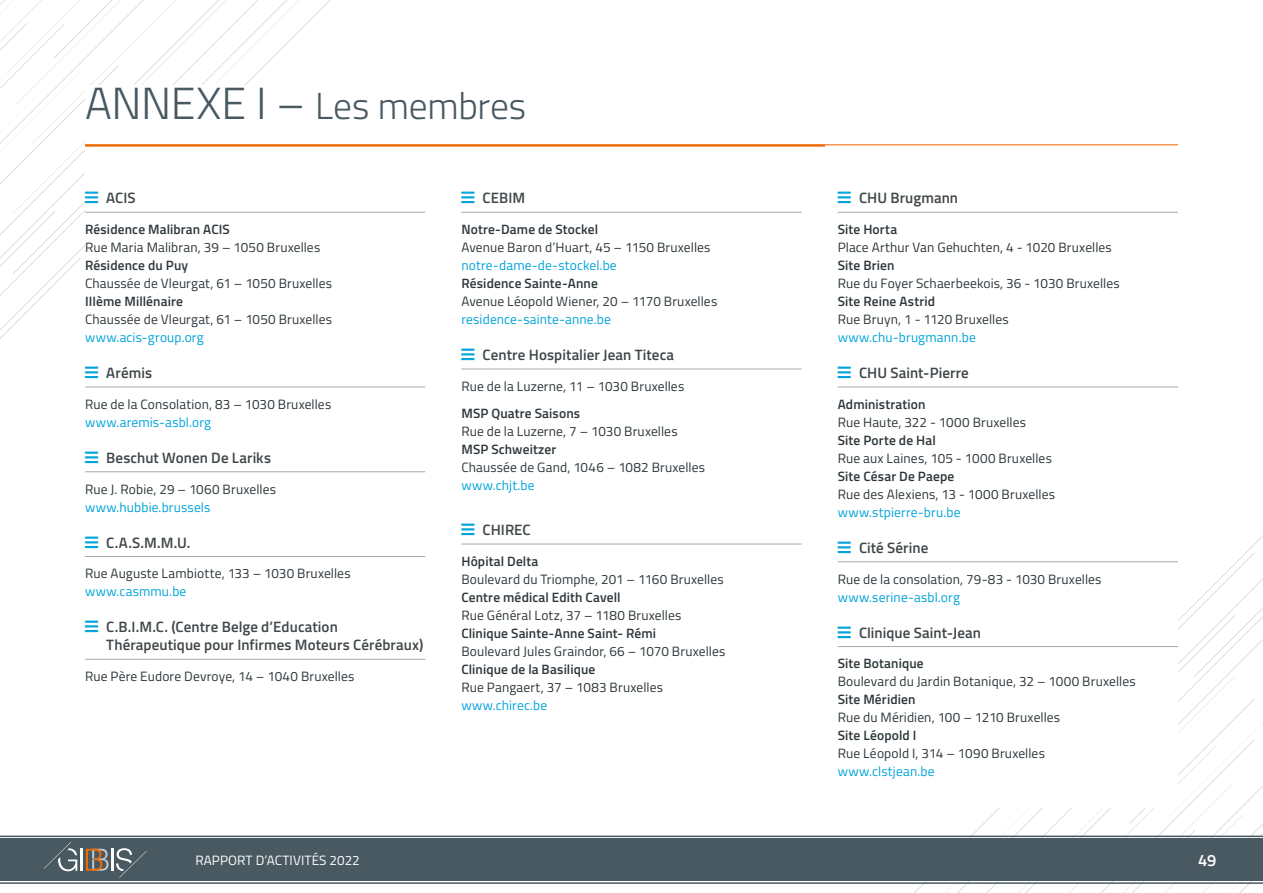
<style>
.page{position:relative;width:1263px;height:893px;background:#fff}
.page>*{position:absolute;margin:0;border:0;box-sizing:border-box;transform-origin:0 0}
.t1{font:300 37.5px "Titillium";letter-spacing:-.005em;color:#495961}
.t2{font:600 16.5px "Titillium";color:#fff}
.t3{font:600 15px/18px "Titillium";letter-spacing:.005em;color:#404649}
.t4{font:13.5px "Titillium";letter-spacing:.01em;color:#2d373b}
.t5{font:600 13.5px "Titillium";letter-spacing:.01em;color:#2d373b}
.t6{font:13.5px "Titillium";letter-spacing:.01em;color:#00a4da}
.t7{font:13.5px "Titillium";letter-spacing:.01em;color:#fff}
.s1{font-size:45px}
</style>
<div class="page">
<svg style="left:916px;top:535px;width:347px;height:358px"></svg>
<div style="left:0;top:838px;width:1263px;height:43px;background:#495961"></div>
<svg style="left:86px;top:849px;width:23px;height:22px"></svg>
<hr style="left:81px;top:849px;width:2px;height:22px;background:#fff">
<hr style="left:112px;top:849px;width:2px;height:22px;background:#fff">
<svg style="left:116px;top:848px;width:31px;height:30px"></svg>
<svg style="left:44px;top:842px;width:33px;height:29px"></svg>
<hr style="left:0;top:882px;width:1263px;height:2px;background:#495961">
<hr style="left:0;top:836px;width:1263px;height:1px;background:#495961">
<div style="left:838px;top:468px;width:340px;height:340px;background:#fff"></div>
<hr style="left:85px;top:212px;width:340px;height:1px;background:#a3a9ac">
<hr style="left:85px;top:387px;width:340px;height:1px;background:#a3a9ac">
<hr style="left:85px;top:471px;width:340px;height:1px;background:#a3a9ac">
<hr style="left:85px;top:556px;width:340px;height:1px;background:#a3a9ac">
<hr style="left:85px;top:659px;width:340px;height:1px;background:#a3a9ac">
<hr style="left:461px;top:212px;width:340px;height:1px;background:#a3a9ac">
<hr style="left:461px;top:369px;width:340px;height:1px;background:#a3a9ac">
<hr style="left:461px;top:544px;width:340px;height:1px;background:#a3a9ac">
<hr style="left:838px;top:212px;width:340px;height:1px;background:#a3a9ac">
<hr style="left:838px;top:387px;width:340px;height:1px;background:#a3a9ac">
<hr style="left:838px;top:561px;width:340px;height:1px;background:#a3a9ac">
<hr style="left:838px;top:646px;width:340px;height:1px;background:#a3a9ac">
<hr style="left:85px;top:145px;width:740px;height:2px;background:#ed6b06">
<hr style="left:85px;top:144px;width:1093px;height:1px;background:#ed6b06">
<svg style="left:0;top:0;width:332px;height:339px"></svg>
<h1 class="t1" style="left:85px;top:78px;width:443px"><span class="s1">ANNEXE I –</span> Les membres</h1>
<p class="t3" style="left:106px;top:188px;width:31px">ACIS</p>
<p class="t5" style="left:85px;top:219px;width:146px">Résidence Malibran ACIS</p>
<p class="t4" style="left:85px;top:237px;width:237px">Rue Maria Malibran, 39 – 1050 Bruxelles</p>
<p class="t5" style="left:85px;top:255px;width:105px">Résidence du Puy</p>
<p class="t4" style="left:85px;top:273px;width:249px">Chaussée de Vleurgat, 61 – 1050 Bruxelles</p>
<p class="t5" style="left:85px;top:291px;width:99px">IIIème Millénaire</p>
<p class="t4" style="left:85px;top:309px;width:249px">Chaussée de Vleurgat, 61 – 1050 Bruxelles</p>
<p class="t6" style="left:85px;top:327px;width:120px">www.acis-group.org</p>
<p class="t3" style="left:106px;top:363px;width:47px">Arémis</p>
<p class="t4" style="left:85px;top:394px;width:248px">Rue de la Consolation, 83 – 1030 Bruxelles</p>
<p class="t6" style="left:85px;top:412px;width:128px">www.aremis-asbl.org</p>
<p class="t3" style="left:106px;top:448px;width:166px">Beschut Wonen De Lariks</p>
<p class="t4" style="left:85px;top:479px;width:192px">Rue J. Robie, 29 – 1060 Bruxelles</p>
<p class="t6" style="left:85px;top:497px;width:127px">www.hubbie.brussels</p>
<p class="t3" style="left:106px;top:533px;width:86px">C.A.S.M.M.U.</p>
<p class="t4" style="left:85px;top:564px;width:267px">Rue Auguste Lambiotte, 133 – 1030 Bruxelles</p>
<p class="t6" style="left:85px;top:582px;width:103px">www.casmmu.be</p>
<p class="t3" style="left:106px;top:617px;width:319px">C.B.I.M.C. (Centre Belge d’Education<br>Thérapeutique pour Infirmes Moteurs Cérébraux)</p>
<p class="t4" style="left:85px;top:666px;width:271px">Rue Père Eudore Devroye, 14 – 1040 Bruxelles</p>
<p class="t3" style="left:483px;top:188px;width:44px">CEBIM</p>
<p class="t5" style="left:461px;top:219px;width:138px">Notre-Dame de Stockel</p>
<p class="t4" style="left:461px;top:237px;width:251px">Avenue Baron d’Huart, 45 – 1150 Bruxelles</p>
<p class="t6" style="left:461px;top:255px;width:157px">notre-dame-de-stockel.be</p>
<p class="t5" style="left:461px;top:273px;width:138px">Résidence Sainte-Anne</p>
<p class="t4" style="left:461px;top:291px;width:257px">Avenue Léopold Wiener, 20 – 1170 Bruxelles</p>
<p class="t6" style="left:461px;top:309px;width:151px">residence-sainte-anne.be</p>
<p class="t3" style="left:483px;top:345px;width:193px">Centre Hospitalier Jean Titeca</p>
<p class="t4" style="left:461px;top:376px;width:224px">Rue de la Luzerne, 11 – 1030 Bruxelles</p>
<p class="t5" style="left:461px;top:403px;width:120px">MSP Quatre Saisons</p>
<p class="t4" style="left:461px;top:421px;width:218px">Rue de la Luzerne, 7 – 1030 Bruxelles</p>
<p class="t5" style="left:461px;top:439px;width:96px">MSP Schweitzer</p>
<p class="t4" style="left:461px;top:457px;width:245px">Chaussée de Gand, 1046 – 1082 Bruxelles</p>
<p class="t6" style="left:461px;top:475px;width:75px">www.chjt.be</p>
<p class="t3" style="left:483px;top:520px;width:50px">CHIREC</p>
<p class="t5" style="left:461px;top:551px;width:79px">Hôpital Delta</p>
<p class="t4" style="left:461px;top:569px;width:264px">Boulevard du Triomphe, 201 – 1160 Bruxelles</p>
<p class="t5" style="left:461px;top:587px;width:161px">Centre médical Edith Cavell</p>
<p class="t4" style="left:461px;top:605px;width:222px">Rue Général Lotz, 37 – 1180 Bruxelles</p>
<p class="t5" style="left:461px;top:623px;width:196px">Clinique Sainte-Anne Saint- Rémi</p>
<p class="t4" style="left:461px;top:641px;width:265px">Boulevard Jules Graindor, 66 – 1070 Bruxelles</p>
<p class="t5" style="left:461px;top:659px;width:136px">Clinique de la Basilique</p>
<p class="t4" style="left:461px;top:677px;width:203px">Rue Pangaert, 37 – 1083 Bruxelles</p>
<p class="t6" style="left:461px;top:695px;width:87px">www.chirec.be</p>
<p class="t3" style="left:859px;top:188px;width:101px">CHU Brugmann</p>
<p class="t5" style="left:838px;top:219px;width:61px">Site Horta</p>
<p class="t4" style="left:838px;top:237px;width:276px">Place Arthur Van Gehuchten, 4 - 1020 Bruxelles</p>
<p class="t5" style="left:838px;top:255px;width:58px">Site Brien</p>
<p class="t4" style="left:838px;top:273px;width:283px">Rue du Foyer Schaerbeekois, 36 - 1030 Bruxelles</p>
<p class="t5" style="left:838px;top:291px;width:99px">Site Reine Astrid</p>
<p class="t4" style="left:838px;top:309px;width:172px">Rue Bruyn, 1 - 1120 Bruxelles</p>
<p class="t6" style="left:838px;top:327px;width:140px">www.chu-brugmann.be</p>
<p class="t3" style="left:859px;top:363px;width:111px">CHU Saint-Pierre</p>
<p class="t5" style="left:838px;top:394px;width:89px">Administration</p>
<p class="t4" style="left:838px;top:412px;width:190px">Rue Haute, 322 - 1000 Bruxelles</p>
<p class="t5" style="left:838px;top:430px;width:100px">Site Porte de Hal</p>
<p class="t4" style="left:838px;top:448px;width:216px">Rue aux Laines, 105 - 1000 Bruxelles</p>
<p class="t5" style="left:838px;top:466px;width:118px">Site César De Paepe</p>
<p class="t4" style="left:838px;top:484px;width:219px">Rue des Alexiens, 13 - 1000 Bruxelles</p>
<p class="t6" style="left:838px;top:502px;width:124px">www.stpierre-bru.be</p>
<p class="t3" style="left:859px;top:538px;width:71px">Cité Sérine</p>
<p class="t4" style="left:838px;top:569px;width:265px">Rue de la consolation, 79-83 - 1030 Bruxelles</p>
<p class="t6" style="left:838px;top:587px;width:124px">www.serine-asbl.org</p>
<p class="t3" style="left:859px;top:623px;width:123px">Clinique Saint-Jean</p>
<p class="t5" style="left:838px;top:653px;width:87px">Site Botanique</p>
<p class="t4" style="left:838px;top:672px;width:299px">Boulevard du Jardin Botanique, 32 – 1000 Bruxelles</p>
<p class="t5" style="left:838px;top:689px;width:79px">Site Méridien</p>
<p class="t4" style="left:838px;top:708px;width:224px">Rue du Méridien, 100 – 1210 Bruxelles</p>
<p class="t5" style="left:838px;top:725px;width:80px">Site Léopold I</p>
<p class="t4" style="left:838px;top:744px;width:209px">Rue Léopold I, 314 – 1090 Bruxelles</p>
<p class="t6" style="left:838px;top:762px;width:98px">www.clstjean.be</p>
<p class="t7" style="left:195px;top:850px;width:166px">RAPPORT D’ACTIVITÉS 2022</p>
<p class="t2" style="left:1198px;top:848px;width:20px">49</p>
</div>
